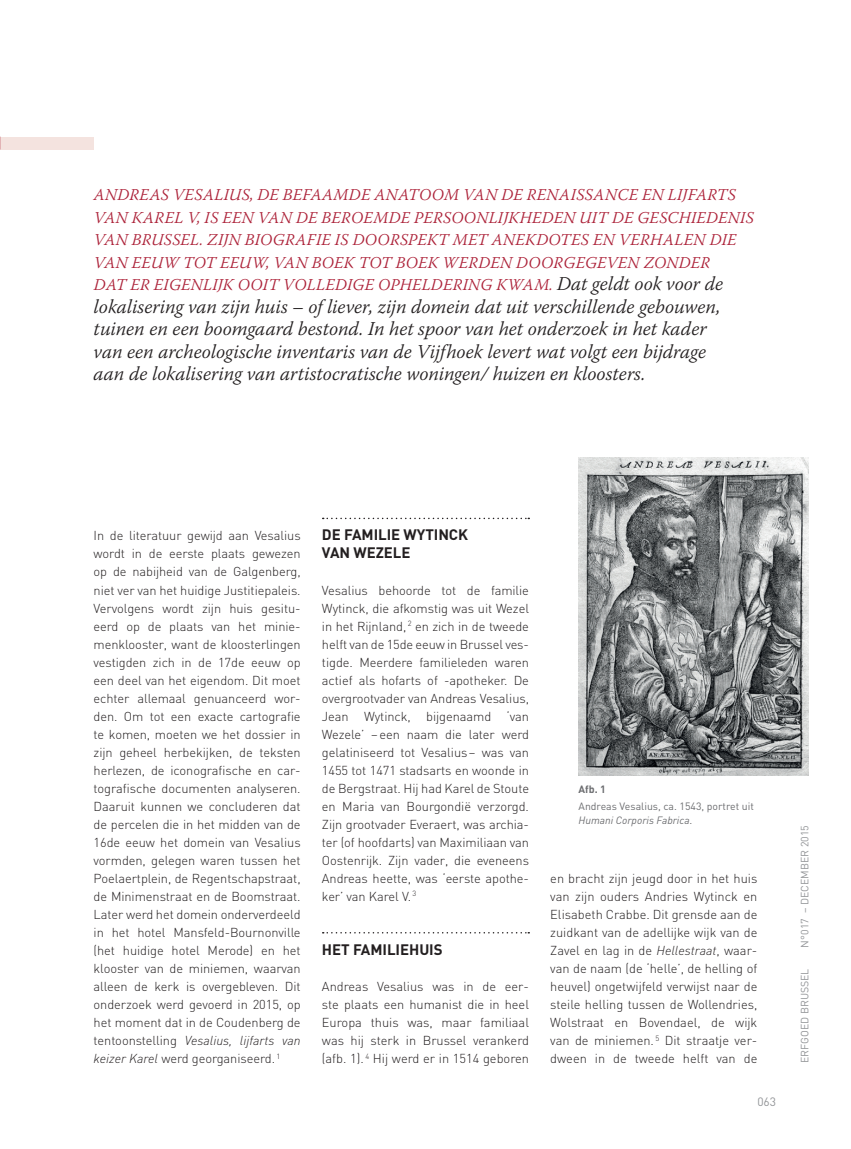
<style>
.page{position:relative;width:851px;height:1149px;background:#fff}
.page>*{position:absolute;margin:0;border:0;box-sizing:border-box;transform-origin:0 0}
.t1{font:italic 300 19.5px/22.5px "Warnock Pro";letter-spacing:-.01em;color:#231f20}
.t2{font:italic 300 16.5px/22.5px "Warnock Pro";letter-spacing:.02em;color:#ac2138}
.t3{font:700 15px/18px "DIN";letter-spacing:-.005em;color:#231f20}
.t4{font:300 12.9px/18px "DIN";letter-spacing:-.005em;color:#231f20;text-align:justify}
.t5{font:italic 300 12.9px "DINOT";color:#231f20}
.t6{font:12px "DIN";color:#939598}
.t7{font:10.5px "DIN";color:#6c6d70}
.t8{font:10.5px "DIN";color:#939598}
.t9{font:italic 10.5px "DINOT";color:#6c6d70}
.t10{font:700 10.5px "DIN";color:#6c6d70}
.s1{font-size:19.5px;color:#231f20}
.s2{font-family:"DIN";font-style:normal}
.s3{font-family:"DINOT";font-style:italic}
</style>
<div class="page">
<div style="left:0;top:137px;width:94px;height:13px;background:#f4e3df"></div>
<svg style="left:322px;top:517px;width:207px;height:2px"></svg>
<svg style="left:322px;top:932px;width:207px;height:1px"></svg>
<img style="left:578px;top:457px;width:230px;height:318px">
<p class="t2" style="left:94px;top:183px;width:661px">Andreas Vesalius, de befaa mde anatoom van de renaissance en lijfarts van Ka rel V, is een van de beroemde persoonlijkheden uit de geschiedenis van Brussel. Zijn biografie is doorspekt met anekdotes en verhalen die van eeuw tot eeuw, van boek tot boek werden doorgegeven zonder<br>dat er eigenlijk ooit volledige opheldering kwa m. <span class="s1">Dat geldt ook voor de</span></p>
<p class="t1" style="left:94px;top:295px;width:628px">lokalisering van zijn huis – ofliever, zijn domein dat uit verschillende gebouwen, tuinen en een boomgaard bestond. In het spoor van het onderzoek in het kader van een archeologische inventaris van de Vijfhoek levert wat volgt een bijdrage aan de lokalisering van artistocratische woningen/ huizen en kloosters.</p>
<p class="t4" style="left:94px;top:526px;width:208px">I n de literatuur gewijd aan Vesalius wordt in de eerste plaats gewezen op de nabijheid van de Galgenberg, niet ver van het huidige Justitiepaleis.<br>Vervolgens wordt zijn huis gesitu&shy;eerd op de plaats van het minie&shy;menklooster, want de kloosterlingen vestigden zich in de 17de eeuw op een deel van het eigendom. Dit moet echter allemaal genuanceerd wor&shy;den. O m tot een exacte cartografie te komen, moeten we het dossier in zijn geheel herbekijken, de teksten herlezen, de iconografische en car&shy;tografische documenten analyseren.<br>Daaruit kunnen we concluderen dat de percelen die in het midden van de 16de eeuw het domein van Vesalius vormden, gelegen waren tussen het Poelaertplein, de Regentschapstraat, de M inimenstraat en de Boomstraat.<br>Later werd het domein onderverdeeld in het hotel Mansfeld-Bournonville (het huidige hotel Merode) en het klooster van de miniemen, waarvan alleen de kerk is overgebleven. D it onderzoek werd gevoerd in 2015, op het moment dat in de Coudenberg de</p>
<p class="t5" style="left:94px;top:1032px;width:208px"><span class="s2">tentoonstelling</span> Vesalius, lijfarts van</p>
<p class="t4" style="left:94px;top:1048px;width:188px"><span class="s3">keizer Karel</span> werd georganiseerd. <sup>1</sup></p>
<p class="t3" style="left:322px;top:525px;width:138px;text-indent:52px">ILIE WYTINCK<br>VAN WEZELE</p>
<p class="t4" style="left:322px;top:580px;width:208px">Vesalius behoorde tot de familie Wytinck, die afkomstig was uit Wezel in het Rijnland, <sup>2</sup> en zich in de tweede helft van de 15de eeuw in Brussel ves&shy;tigde. Meerdere familieleden waren actief als hofarts of -apotheker. De overgrootvader van Andreas Vesalius, Jean Wytinck, bijgenaamd ‘van Wezele’ –een naam die later werd gelatiniseerd tot Vesalius– was van 1455 tot 1471 stadsarts en woonde in de Bergstraat. H ij had Karel de Stoute en Maria van Bourgondië verzorgd.<br>Zijn grootvader Everaert, was archia&shy;ter (of hoofdarts) van Maximiliaan van Oostenrijk. Zijn vader, die eveneens Andreas heette, was ‘eerste apothe&shy;ker’ van Karel V. <sup>3</sup></p>
<p class="t3" style="left:322px;top:525px;width:33px">DE FAM</p>
<p class="t3" style="left:322px;top:939px;width:42px">HET FAM</p>
<p class="t3" style="left:382px;top:939px;width:62px">ILIEHUIS</p>
<p class="t4" style="left:322px;top:976px;width:208px">Andreas Vesalius was in de eer&shy;ste plaats een humanist die in heel Europa thuis was, maar familiaal was hij sterk in Brussel verankerd (afb. 1). <sup>4</sup> H ij werd er in 1514 geboren</p>
<p class="t10" style="left:578px;top:781px;width:29px">AFB. 1</p>
<p class="t7" style="left:578px;top:799px;width:177px">Andreas Vesalius, ca. 1543, portret uit</p>
<p class="t9" style="left:578px;top:813px;width:115px">Humani Corporis Fabrica<span class="s2">.</span></p>
<p class="t4" style="left:550px;top:868px;width:208px">en bracht zijn jeugd door in het huis van zijn ouders Andries Wytinck en Elisabeth Crabbe. Dit grensde aan de zuidkant van de adellijke wijk van de Zavel en lag in de <span class="s3">Hellestraat</span>, waar&shy;van de naam (de ‘helle’, de helling of heuvel) ongetwijfeld verwijst naar de steile helling tussen de Wollendries, Wolstraat en Bovendael, de wijk van de miniemen. <sup>5</sup> Dit straatje ver&shy;dween in de tweede helft van de</p>
<p class="t6" style="left:757px;top:1094px;width:20px">063</p>
<p class="t8" style="left:798px;top:947px;width:123px;rotate:-90deg">N°017 – dEcembER 2015</p>
<p class="t8" style="left:798px;top:1062px;width:96px;rotate:-90deg">Erfgoed Brussel</p>
</div>
